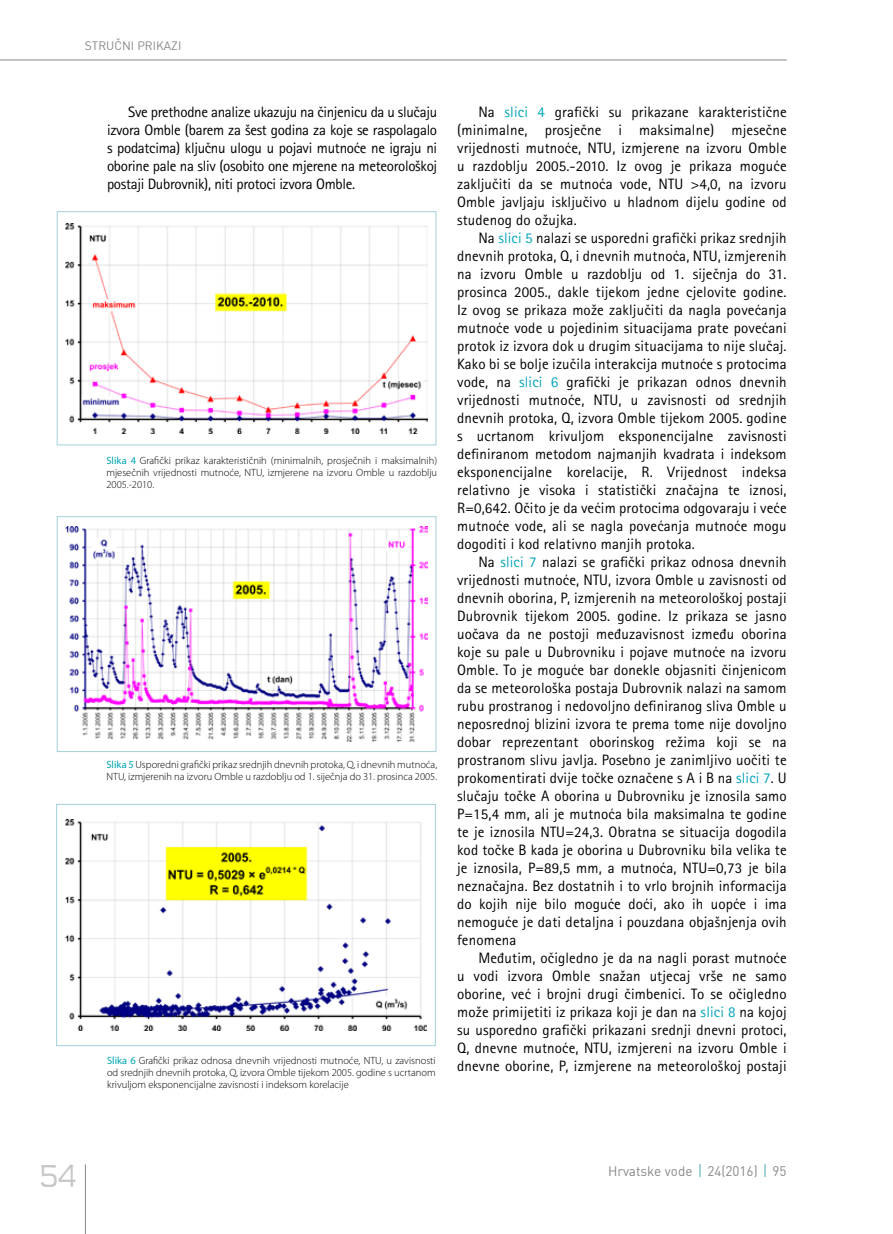
<style>
.page{position:relative;width:893px;height:1234px;background:#fff}
.page>*{position:absolute;margin:0;border:0;box-sizing:border-box;transform-origin:0 0}
.t1{font:300 36px "Teen";color:#c6c7c8}
.t2{font:15px/18px "Rotis Sans Serifklemy";letter-spacing:.01em;color:#000;text-align:justify}
.t3{font:13.5px "DIN";color:#87888a}
.t4{font:12px "DIN";color:#87888a}
.t5{font:300 10.5px/12px "Myriad Pro";color:#000;text-align:justify}
.s1{font-weight:400;color:#00a5b7}
.s2{color:#00a5b7}
</style>
<div class="page">
<hr style="left:85px;top:1164px;width:1px;height:69px;background:#87888a">
<hr style="left:0;top:60px;width:787px;height:1px;background:#87888a">
<svg style="left:699px;top:1164px;width:2px;height:12px"></svg>
<svg style="left:764px;top:1164px;width:2px;height:12px"></svg>
<img style="left:66px;top:527px;width:361px;height:214px">
<div style="left:57px;top:516px;width:379px;height:235px;border:1px solid #a2d1d9"></div>
<img style="left:65px;top:819px;width:362px;height:211px">
<div style="left:56px;top:803px;width:380px;height:242px;border:1px solid #a2d1d9"></div>
<img style="left:66px;top:223px;width:361px;height:210px">
<div style="left:57px;top:211px;width:379px;height:234px;border:1px solid #a2d1d9"></div>
<p class="t4" style="left:85px;top:37px;width:98px">STRUČNI PRIKAZI</p>
<p class="t2" style="left:107px;top:102px;width:332px;text-indent:21px">Sve prethodne analize ukazuju na činjenicu da u slučaju izvora Omble (barem za šest godina za koje se raspolagalo s podatcima) ključnu ulogu u pojavi mutnoće ne igraju ni oborine pale na sliv (osobito one mjerene na meteorološkoj postaji Dubrovnik), niti protoci izvora Omble.</p>
<p class="t5" style="left:106px;top:454px;width:332px"><span class="s1">Slika 4</span> Grafički prikaz karakterističnih (minimalnih, prosječnih i maksimalnih) mjesečnih vrijednosti mutnoće, NTU, izmjerene na izvoru Omble u razdoblju 2005.-2010.</p>
<p class="t5" style="left:106px;top:758px;width:332px"><span class="s1">Slika 5</span>Usporedni grafički prikaz srednjih dnevnih protoka, Q, i dnevnih mutnoća,<br>NTU, izmjerenih na izvoru Omble u razdoblju od 1. siječnja do 31. prosinca 2005.</p>
<p class="t5" style="left:107px;top:1054px;width:330px"><span class="s1">Slika 6</span> Grafički prikaz odnosa dnevnih vrijednosti mutnoće, NTU, u zavisnosti od srednjih dnevnih protoka, Q, izvora Omble tijekom 2005. godine s ucrtanom krivuljom eksponencijalne zavisnosti i indeksom korelacije</p>
<p class="t2" style="left:457px;top:102px;width:331px;text-indent:21px">Na <span class="s2">slici 4</span> grafički su prikazane karakteristične (minimalne, prosječne i maksimalne) mjesečne vrijednosti mutnoće, NTU, izmjerene na izvoru Omble u razdoblju 2005.-2010. Iz ovog je prikaza moguće zaključiti da se mutnoća vode, NTU &gt;4,0, na izvoru Omble javljaju isključivo u hladnom dijelu godine od studenog do ožujka.</p>
<p class="t2" style="left:457px;top:228px;width:331px;text-indent:21px">Na <span class="s2">slici 5</span> nalazi se usporedni grafički prikaz srednjih dnevnih protoka, Q, i dnevnih mutnoća, NTU, izmjerenih na izvoru Omble u razdoblju od 1. siječnja do 31. prosinca 2005., dakle tijekom jedne cjelovite godine.<br>Iz ovog se prikaza može zaključiti da nagla povećanja mutnoće vode u pojedinim situacijama prate povećani protok iz izvora dok u drugim situacijama to nije slučaj.<br>Kako bi se bolje izučila interakcija mutnoće s protocima vode, na <span class="s2">slici 6</span> grafički je prikazan odnos dnevnih vrijednosti mutnoće, NTU, u zavisnosti od srednjih dnevnih protoka, Q, izvora Omble tijekom 2005. godine s ucrtanom krivuljom eksponencijalne zavisnosti definiranom metodom najmanjih kvadrata i indeksom eksponencijalne korelacije, R. Vrijednost indeksa relativno je visoka i statistički značajna te iznosi, R=0,642. Očito je da većim protocima odgovaraju i veće mutnoće vode, ali se nagla povećanja mutnoće mogu dogoditi i kod relativno manjih protoka.</p>
<p class="t2" style="left:457px;top:552px;width:331px;text-indent:21px">Na <span class="s2">slici 7</span> nalazi se grafički prikaz odnosa dnevnih vrijednosti mutnoće, NTU, izvora Omble u zavisnosti od dnevnih oborina, P, izmjerenih na meteorološkoj postaji Dubrovnik tijekom 2005. godine. Iz prikaza se jasno uočava da ne postoji međuzavisnost između oborina koje su pale u Dubrovniku i pojave mutnoće na izvoru Omble. To je moguće bar donekle objasniti činjenicom da se meteorološka postaja Dubrovnik nalazi na samom rubu prostranog i nedovoljno definiranog sliva Omble u neposrednoj blizini izvora te prema tome nije dovoljno dobar reprezentant oborinskog režima koji se na prostranom slivu javlja. Posebno je zanimljivo uočiti te prokomentirati dvije točke označene s A i B na <span class="s2">slici 7</span>. U slučaju točke A oborina u Dubrovniku je iznosila samo P=15,4 mm, ali je mutnoća bila maksimalna te godine te je iznosila NTU=24,3. Obratna se situacija dogodila kod točke B kada je oborina u Dubrovniku bila velika te je iznosila, P=89,5 mm, a mutnoća, NTU=0,73 je bila neznačajna. Bez dostatnih i to vrlo brojnih informacija do kojih nije bilo moguće doći, ako ih uopće i ima nemoguće je dati detaljna i pouzdana objašnjenja ovih fenomena</p>
<p class="t2" style="left:457px;top:948px;width:331px;text-indent:21px">Međutim, očigledno je da na nagli porast mutnoće u vodi izvora Omble snažan utjecaj vrše ne samo oborine, već i brojni drugi čimbenici. To se očigledno može primijetiti iz prikaza koji je dan na <span class="s2">slici 8</span> na kojoj su usporedno grafički prikazani srednji dnevni protoci, Q, dnevne mutnoće, NTU, izmjereni na izvoru Omble i dnevne oborine, P, izmjerene na meteorološkoj postaji</p>
<h1 class="t1" style="left:39px;top:1156px;width:39px">54</h1>
<p class="t3" style="left:608px;top:1161px;width:180px">Hrvatske vode 24(2016) 95</p>
</div>
